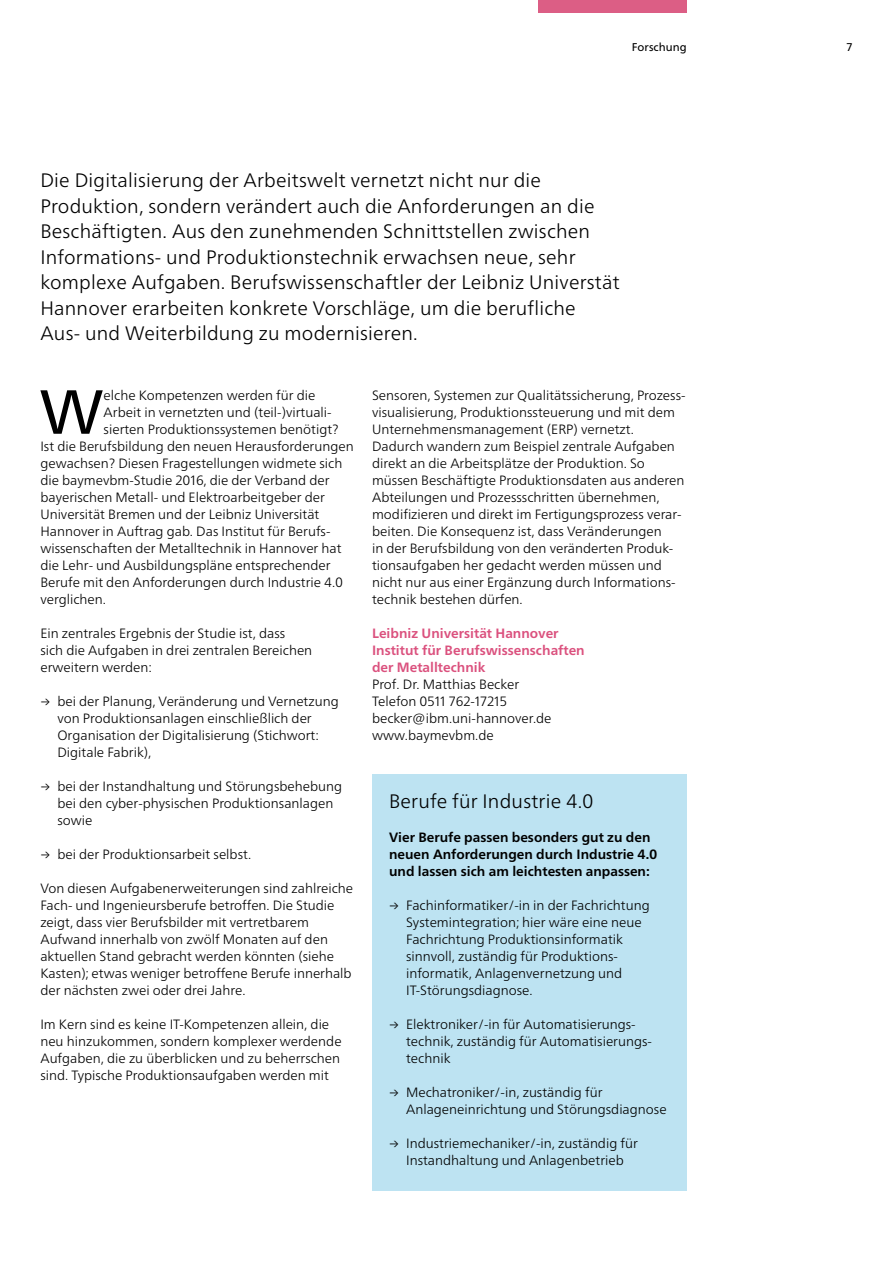
<style>
.page{position:relative;width:893px;height:1263px;background:#fff}
.page>*{position:absolute;margin:0;border:0;box-sizing:border-box;transform-origin:0 0}
.t1{font:62.25px "Frutiger Neue LT Pro";color:#000}
.t2{font:300 19.5px/25.5px "Frutiger Neue LT Pro";letter-spacing:.01em;color:#000}
.t3{font:300 13.5px/17px "Frutiger Neue LT Pro";color:#000}
.t4{font:700 13.5px/17px "Frutiger Neue LT Pro";color:#000}
.t5{font:700 13.5px/17px "Frutiger Neue LT Pro";color:#db517e}
.t6{font:11.25px "Frutiger Neue LT Pro";letter-spacing:.005em;color:#000}
</style>
<div class="page">
<div style="left:372px;top:774px;width:315px;height:417px;background:#bde3f2"></div>
<div style="left:538px;top:0;width:149px;height:13px;background:#dc5e85"></div>
<p class="t6" style="left:632px;top:40px;width:56px">Forschung</p>
<p class="t2" style="left:40px;top:167px;width:581px">Die Digitalisierung der Arbeitswelt vernetzt nicht nur die Produktion, sondern verändert auch die Anforderungen an die Beschäftigten. Aus den zunehmenden Schnittstellen zwischen Informations- und Produktionstechnik erwachsen neue, sehr komplexe Aufgaben. Berufswissenschaftler der Leibniz Universtät Hannover erarbeiten konkrete Vorschläge, um die berufliche Aus- und Weiterbildung zu modernisieren.</p>
<h1 class="t1" style="left:40px;top:374px;width:66px">W</h1>
<p class="t3" style="left:104px;top:386px;width:213px">elche Kompetenzen werden für die</p>
<p class="t3" style="left:104px;top:403px;width:230px">Arbeit in vernetzten und (teil-)virtuali-</p>
<p class="t3" style="left:104px;top:420px;width:236px">sierten Produktionssystemen benötigt?</p>
<p class="t3" style="left:40px;top:437px;width:315px">Ist die Berufsbildung den neuen Herausforderungen</p>
<p class="t3" style="left:40px;top:454px;width:303px">gewachsen? Diesen Fragestellungen widmete sich</p>
<p class="t3" style="left:40px;top:471px;width:291px">die baymevbm-Studie 2016, die der Verband der</p>
<p class="t3" style="left:40px;top:488px;width:286px">bayerischen Metall- und Elektroarbeitgeber der</p>
<p class="t3" style="left:40px;top:505px;width:281px">Universität Bremen und der Leibniz Universität</p>
<p class="t3" style="left:40px;top:522px;width:291px">Hannover in Auftrag gab. Das Institut für Berufs-</p>
<p class="t3" style="left:40px;top:539px;width:303px">wissenschaften der Metalltechnik in Hannover hat</p>
<p class="t3" style="left:40px;top:556px;width:292px">die Lehr- und Ausbildungspläne entsprechender</p>
<p class="t3" style="left:40px;top:573px;width:304px">Berufe mit den Anforderungen durch Industrie 4.0</p>
<p class="t3" style="left:40px;top:591px;width:67px">verglichen.</p>
<p class="t3" style="left:40px;top:625px;width:273px">Ein zentrales Ergebnis der Studie ist, dass<br>sich die Aufgaben in drei zentralen Bereichen erweitern werden:</p>
<p class="t3" style="left:57px;top:693px;width:283px;text-indent:-17px">→ bei der Planung, Veränderung und Vernetzung von Produktionsanlagen einschließlich der Organisation der Digitalisierung (Stichwort:<br>Digitale Fabrik),</p>
<p class="t3" style="left:57px;top:778px;width:286px;text-indent:-17px">→ bei der Instandhaltung und Störungsbehebung bei den cyber-physischen Produktionsanlagen sowie</p>
<p class="t3" style="left:40px;top:846px;width:212px">→ bei der Produktionsarbeit selbst.</p>
<p class="t3" style="left:40px;top:880px;width:314px">Von diesen Aufgabenerweiterungen sind zahlreiche Fach- und Ingenieursberufe betroffen. Die Studie zeigt, dass vier Berufsbilder mit vertretbarem Aufwand innerhalb von zwölf Monaten auf den aktuellen Stand gebracht werden könnten (siehe Kasten); etwas weniger betroffene Berufe innerhalb der nächsten zwei oder drei Jahre.</p>
<p class="t3" style="left:40px;top:1016px;width:303px">Im Kern sind es keine IT-Kompetenzen allein, die neu hinzukommen, sondern komplexer werdende Aufgaben, die zu überblicken und zu beherrschen sind. Typische Produktionsaufgaben werden mit</p>
<p class="t3" style="left:372px;top:386px;width:315px">Sensoren, Systemen zur Qualitätssicherung, Prozess&shy;visualisierung, Produktionssteuerung und mit dem Unternehmensmanagement (ERP) vernetzt.<br>Dadurch wandern zum Beispiel zentrale Aufgaben direkt an die Arbeitsplätze der Produktion. So müssen Beschäftigte Produktionsdaten aus anderen Abteilungen und Prozessschritten übernehmen, modifizieren und direkt im Fertigungsprozess verar&shy;beiten. Die Konsequenz ist, dass Veränderungen<br>in der Berufsbildung von den veränderten Produk&shy;tionsaufgaben her gedacht werden müssen und nicht nur aus einer Ergänzung durch Informations&shy;technik bestehen dürfen.</p>
<p class="t5" style="left:372px;top:625px;width:214px">Leibniz Universität Hannover<br>Institut für Berufswissenschaften der Metalltechnik</p>
<p class="t3" style="left:372px;top:676px;width:181px">Prof. Dr. Matthias Becker<br>Telefon 0511 762-17215 becker@ibm.uni-hannover.de www.baymevbm.de</p>
<h2 class="t2" style="left:389px;top:788px;width:206px">Berufe für Industrie 4.0</h2>
<p class="t4" style="left:389px;top:829px;width:270px">Vier Berufe passen besonders gut zu den neuen Anforderungen durch Industrie 4.0 und lassen sich am leichtesten anpassen:</p>
<p class="t3" style="left:406px;top:897px;width:245px;text-indent:-17px">→ Fachinformatiker/-in in der Fachrichtung Systemintegration; hier wäre eine neue Fachrichtung Produktionsinformatik sinnvoll, zuständig für Produktions&shy;informatik, Anlagenvernetzung und IT-Störungsdiagnose.</p>
<p class="t3" style="left:406px;top:1016px;width:247px;text-indent:-17px">→ Elektroniker/-in für Automatisierungs&shy;technik, zuständig für Automatisierungs&shy;technik</p>
<p class="t3" style="left:406px;top:1084px;width:262px;text-indent:-17px">→ Mechatroniker/-in, zuständig für<br>Anlageneinrichtung und Störungsdiagnose</p>
<p class="t3" style="left:389px;top:1135px;width:250px;text-align:center">→ Industriemechaniker/-in, zuständig für<br>Instandhaltung und Anlagenbetrieb</p>
<p class="t6" style="left:847px;top:40px;width:8px">7</p>
</div>
